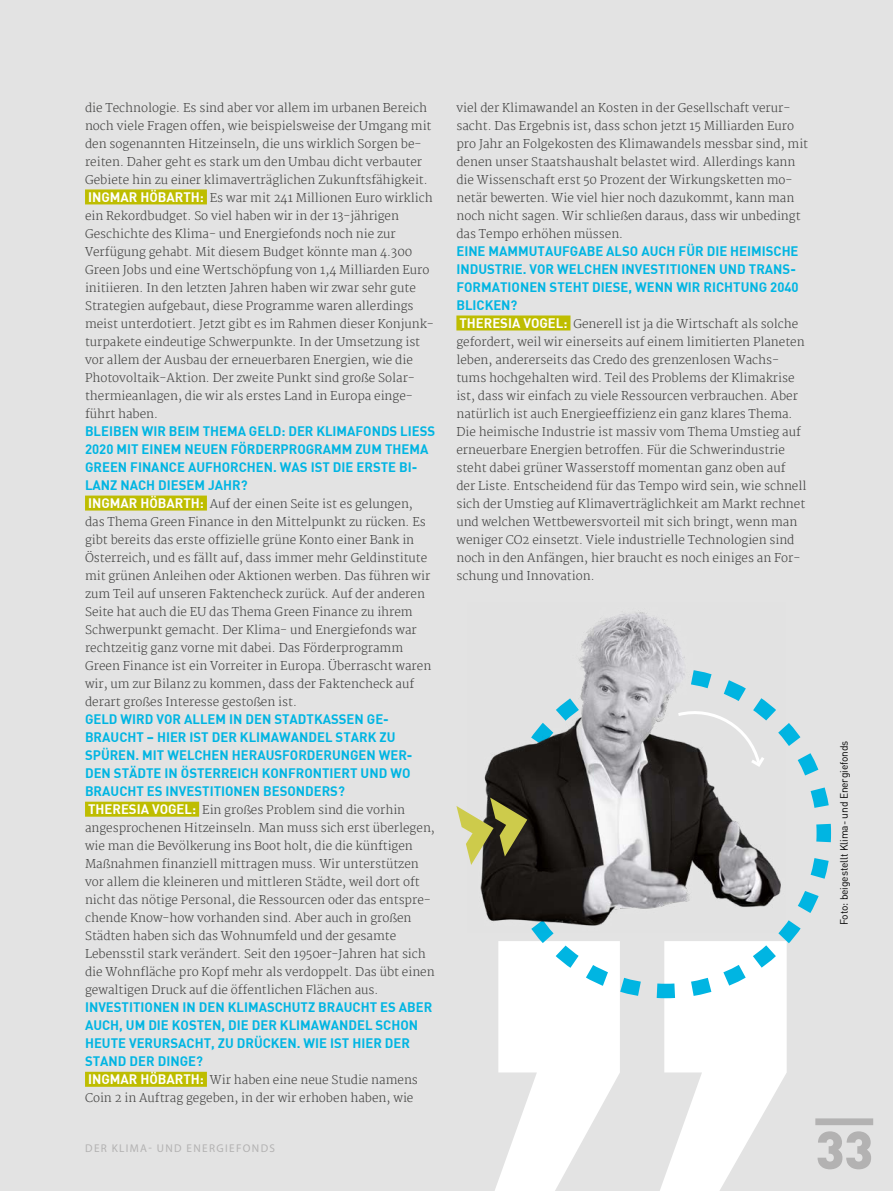
<style>
.page{position:relative;width:893px;height:1191px;background:#e3e3e3}
.page>*{position:absolute;margin:0;border:0;box-sizing:border-box;transform-origin:0 0}
.t1{font:900 52.5px "DIN";color:#b3b2b2}
.t2{font:700 13.5px/18px "DIN";color:#00b5e2}
.t3{font:200 12px/18px "Martel";color:#424241}
.t4{font:11.25px "Myriad Pro";letter-spacing:.12em;color:#b3b2b2}
.t5{font:10.5px "DIN Alternate";letter-spacing:-.01em;color:#000}
.s1{font-family:"DIN";font-weight:700;font-size:13.5px;color:#fff}
</style>
<div class="page">
<div style="left:85px;top:189px;width:122px;height:15px;background:#bebd00"></div>
<div style="left:85px;top:495px;width:122px;height:15px;background:#bebd00"></div>
<div style="left:85px;top:801px;width:114px;height:15px;background:#bebd00"></div>
<div style="left:85px;top:1071px;width:122px;height:15px;background:#bebd00"></div>
<div style="left:815px;top:1118px;width:58px;height:7px;background:#b3b2b2"></div>
<svg style="left:495px;top:1006px;width:292px;height:185px;fill:#fff"></svg>
<div style="left:456px;top:315px;width:114px;height:15px;background:#bebd00"></div>
<img style="left:579px;top:610px;width:106px;height:50px">
<svg style="left:456px;top:660px;width:376px;height:346px"></svg>
<p class="t3" style="left:85px;top:98px;width:348px">die Technologie. Es sind aber vor allem im urbanen Bereich noch viele Fragen offen, wie beispielsweise der Umgang mit den sogenannten Hitzeinseln, die uns wirklich Sorgen be&shy;reiten. Daher geht es stark um den Umbau dicht verbauter Gebiete hin zu einer klimaverträglichen Zukunftsfähigkeit.</p>
<p class="t3" style="left:85px;top:188px;width:350px"><span class="s1">INGMAR HÖBARTH:</span> Es war mit 241 Millionen Euro wirklich ein Rekordbudget. So viel haben wir in der 13-jährigen Geschichte des Klima- und Energiefonds noch nie zur Verfügung gehabt. Mit diesem Budget könnte man 4.300<br>Green Jobs und eine Wertschöpfung von 1,4 Milliarden Euro initiieren. In den letzten Jahren haben wir zwar sehr gute Strategien aufgebaut, diese Programme waren allerdings meist unterdotiert. Jetzt gibt es im Rahmen dieser Konjunk&shy;turpakete eindeutige Schwerpunkte. In der Umsetzung ist vor allem der Ausbau der erneuerbaren Energien, wie die Photovoltaik-Aktion. Der zweite Punkt sind große Solar&shy;thermieanlagen, die wir als erstes Land in Europa einge&shy;führt haben.</p>
<p class="t2" style="left:85px;top:421px;width:352px">BLEIBEN WIR BEIM THEMA GELD: DER KLIMAFONDS LIESS 2020 MIT EINEM NEUEN FÖRDERPROGRAMM ZUM THEMA GREEN FINANCE AUFHORCHEN. WAS IST DIE ERSTE BI-LANZ NACH DIESEM JAHR?</p>
<p class="t3" style="left:85px;top:494px;width:348px"><span class="s1">INGMAR HÖBARTH:</span> Auf der einen Seite ist es gelungen, das Thema Green Finance in den Mittelpunkt zu rücken. Es gibt bereits das erste offizielle grüne Konto einer Bank in Österreich, und es fällt auf, dass immer mehr Geldinstitute mit grünen Anleihen oder Aktionen werben. Das führen wir zum Teil auf unseren Faktencheck zurück. Auf der anderen Seite hat auch die EU das Thema Green Finance zu ihrem Schwerpunkt gemacht. Der Klima- und Energiefonds war rechtzeitig ganz vorne mit dabei. Das Förderprogramm Green Finance ist ein Vorreiter in Europa. Überrascht waren wir, um zur Bilanz zu kommen, dass der Faktencheck auf derart großes Interesse gestoßen ist.</p>
<p class="t2" style="left:85px;top:709px;width:329px">GELD WIRD VOR ALLEM IN DEN STADTKASSEN GE-BRAUCHT – HIER IST DER KLIMAWANDEL STARK ZU SPÜREN. MIT WELCHEN HERAUSFORDERUNGEN WER-DEN STÄDTE IN ÖSTERREICH KONFRONTIERT UND WO BRAUCHT ES INVESTITIONEN BESONDERS?</p>
<p class="t3" style="left:85px;top:800px;width:351px"><span class="s1">THERESIA VOGEL:</span> Ein großes Problem sind die vorhin angesprochenen Hitzeinseln. Man muss sich erst überlegen, wie man die Bevölkerung ins Boot holt, die die künftigen Maßnahmen finanziell mittragen muss. Wir unterstützen vor allem die kleineren und mittleren Städte, weil dort oft nicht das nötige Personal, die Ressourcen oder das entspre&shy;chende Know-how vorhanden sind. Aber auch in großen Städten haben sich das Wohnumfeld und der gesamte Lebensstil stark verändert. Seit den 1950er-Jahren hat sich die Wohnfläche pro Kopf mehr als verdoppelt. Das übt einen gewaltigen Druck auf die öffentlichen Flächen aus.</p>
<p class="t2" style="left:85px;top:997px;width:349px">INVESTITIONEN IN DEN KLIMASCHUTZ BRAUCHT ES ABER AUCH, UM DIE KOSTEN, DIE DER KLIMAWANDEL SCHON HEUTE VERURSACHT, ZU DRÜCKEN. WIE IST HIER DER STAND DER DINGE?</p>
<p class="t3" style="left:85px;top:1070px;width:334px"><span class="s1">INGMAR HÖBARTH:</span> Wir haben eine neue Studie namens<br>Coin 2 in Auftrag gegeben, in der wir erhoben haben, wie</p>
<p class="t4" style="left:85px;top:1141px;width:191px">DER KLIMA- UND ENERGIEFONDS</p>
<p class="t3" style="left:456px;top:98px;width:353px">viel der Klimawandel an Kosten in der Gesellschaft verur&shy;sacht. Das Ergebnis ist, dass schon jetzt 15 Milliarden Euro pro Jahr an Folgekosten des Klimawandels messbar sind, mit denen unser Staatshaushalt belastet wird. Allerdings kann die Wissenschaft erst 50 Prozent der Wirkungsketten mo&shy;netär bewerten. Wie viel hier noch dazukommt, kann man noch nicht sagen. Wir schließen daraus, dass wir unbedingt das Tempo erhöhen müssen.</p>
<p class="t2" style="left:456px;top:241px;width:344px">EINE MAMMUTAUFGABE ALSO AUCH FÜR DIE HEIMISCHE INDUSTRIE. VOR WELCHEN INVESTITIONEN UND TRANS-FORMATIONEN STEHT DIESE, WENN WIR RICHTUNG 2040<br>BLICKEN?</p>
<p class="t3" style="left:456px;top:314px;width:351px"><span class="s1">THERESIA VOGEL:</span> Generell ist ja die Wirtschaft als solche gefordert, weil wir einerseits auf einem limitierten Planeten leben, andererseits das Credo des grenzenlosen Wachs&shy;tums hochgehalten wird. Teil des Problems der Klimakrise ist, dass wir einfach zu viele Ressourcen verbrauchen. Aber natürlich ist auch Energieeffizienz ein ganz klares Thema.<br>Die heimische Industrie ist massiv vom Thema Umstieg auf erneuerbare Energien betroffen. Für die Schwerindustrie steht dabei grüner Wasserstoff momentan ganz oben auf der Liste. Entscheidend für das Tempo wird sein, wie schnell sich der Umstieg auf Klimaverträglichkeit am Markt rechnet und welchen Wettbewersvorteil mit sich bringt, wenn man weniger CO2 einsetzt. Viele industrielle Technologien sind noch in den Anfängen, hier braucht es noch einiges an For&shy;schung und Innovation.</p>
<p class="t5" style="left:837px;top:925px;width:186px;rotate:-90deg">Foto: beigestellt Klima- und Energiefonds</p>
<h1 class="t1" style="left:815px;top:1114px;width:59px">33</h1>
</div>
